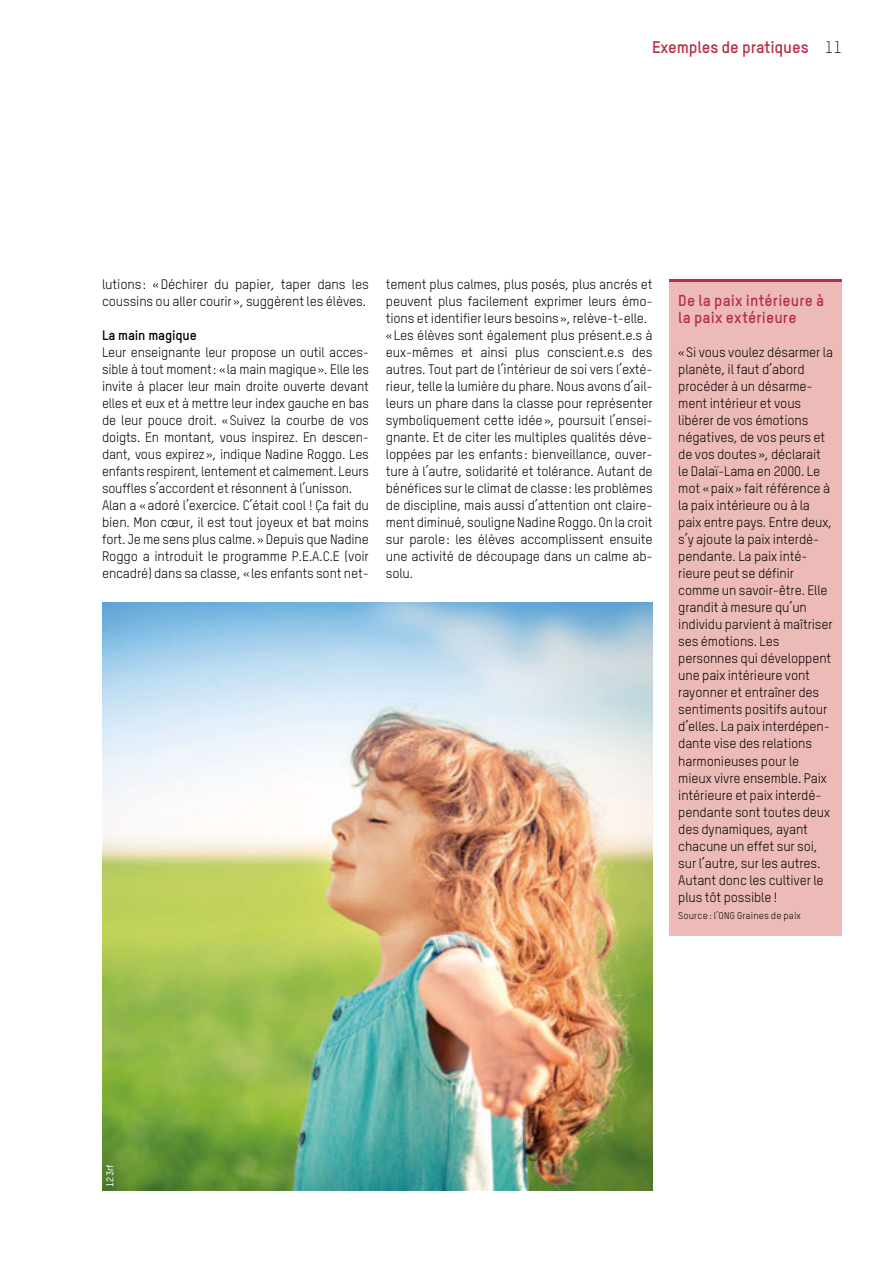
<style>
.page{position:relative;width:893px;height:1263px;background:#fff}
.page>*{position:absolute;margin:0;border:0;box-sizing:border-box;transform-origin:0 0}
.t1{font:700 16.5px "TSTARPRO";letter-spacing:-.005em;color:#b92d47}
.t2{font:300 16.5px "TSTARPRO";color:#000}
.t3{font:700 15.6px/17px "TSTARPRO";letter-spacing:.015em;color:#b92d47}
.t4{font:13.5px/17px "TSTARPRO";letter-spacing:-.01em;color:#000}
.t5{font:700 13.5px "TSTARPRO";letter-spacing:-.01em;color:#000}
.t6{font:9.75px "TSTARPRO";letter-spacing:.015em;color:#000}
.t7{font:500 9.75px "TSTARPRO";letter-spacing:.015em;color:#fff}
</style>
<div class="page">
<img style="left:102px;top:603px;width:551px;height:588px">
<div style="left:670px;top:280px;width:172px;height:655px;background:#edbbb7"></div>
<hr style="left:670px;top:280px;width:172px;height:2px;background:#b92d47">
<p class="t1" style="left:652px;top:37px;width:158px">Exemples de pratiques</p>
<p class="t2" style="left:825px;top:38px;width:19px">11</p>
<p class="t4" style="left:102px;top:276px;width:268px">lutions: «Déchirer du papier, taper dans les coussins ou aller courir», suggèrent les élèves.</p>
<p class="t5" style="left:102px;top:327px;width:96px">La main magique</p>
<p class="t4" style="left:102px;top:344px;width:268px">Leur enseignante leur propose un outil acces&shy;sible à tout moment: «la main magique». Elle les invite à placer leur main droite ouverte devant elles et eux et à mettre leur index gauche en bas de leur pouce droit. «Suivez la courbe de vos doigts. En montant, vous inspirez. En descen&shy;dant, vous expirez», indique Nadine Roggo. Les enfants respirent, lentement et calmement. Leurs souffles s’accordent et résonnent à l’unisson.<br>Alan a «adoré l’exercice. C’était cool ! Ça fait du bien. Mon cœur, il est tout joyeux et bat moins fort. Je me sens plus calme.» Depuis que Nadine Roggo a introduit le programme P.E.A.C.E (voir encadré) dans sa classe, «les enfants sont net-</p>
<p class="t4" style="left:386px;top:276px;width:268px">tement plus calmes, plus posés, plus ancrés et peuvent plus facilement exprimer leurs émo&shy;tions et identifier leurs besoins», relève-t-elle. «Les élèves sont également plus présent.e.s à eux-mêmes et ainsi plus conscient.e.s des autres. Tout part de l’intérieur de soi vers l’exté&shy;rieur, telle la lumière du phare. Nous avons d’ail&shy;leurs un phare dans la classe pour représenter symboliquement cette idée», poursuit l’ensei&shy;gnante. Et de citer les multiples qualités déve&shy;loppées par les enfants: bienveillance, ouver&shy;ture à l’autre, solidarité et tolérance. Autant de bénéfices sur le climat de classe: les problèmes de discipline, mais aussi d’attention ont claire&shy;ment diminué, souligne Nadine Roggo. On la croit sur parole: les élèves accomplissent ensuite une activité de découpage dans un calme ab&shy;solu.</p>
<p class="t3" style="left:678px;top:292px;width:147px">De la paix intérieure à la paix extérieure</p>
<p class="t4" style="left:678px;top:344px;width:156px">«Si vous voulez désarmer la planète, il faut d’abord procéder à un désarme&shy;ment intérieur et vous libérer de vos émotions négatives, de vos peurs et de vos doutes», déclarait le Dalaï-Lama en 2000. Le mot «paix» fait référence à la paix intérieure ou à la paix entre pays. Entre deux, s’y ajoute la paix interdé&shy;pendante. La paix inté&shy;rieure peut se définir comme un savoir-être. Elle grandit à mesure qu’un individu parvient à maîtriser ses émotions. Les personnes qui développent une paix intérieure vont rayonner et entraîner des sentiments positifs autour d’elles. La paix interdépen&shy;dante vise des relations harmonieuses pour le mieux vivre ensemble. Paix intérieure et paix interdé&shy;pendante sont toutes deux des dynamiques, ayant chacune un effet sur soi, sur l’autre, sur les autres.<br>Autant donc les cultiver le plus tôt possible !</p>
<p class="t6" style="left:678px;top:909px;width:124px">Source : l’ONG Graines de paix</p>
<p class="t7" style="left:104px;top:1187px;width:24px;rotate:-90deg">123rf</p>
</div>
